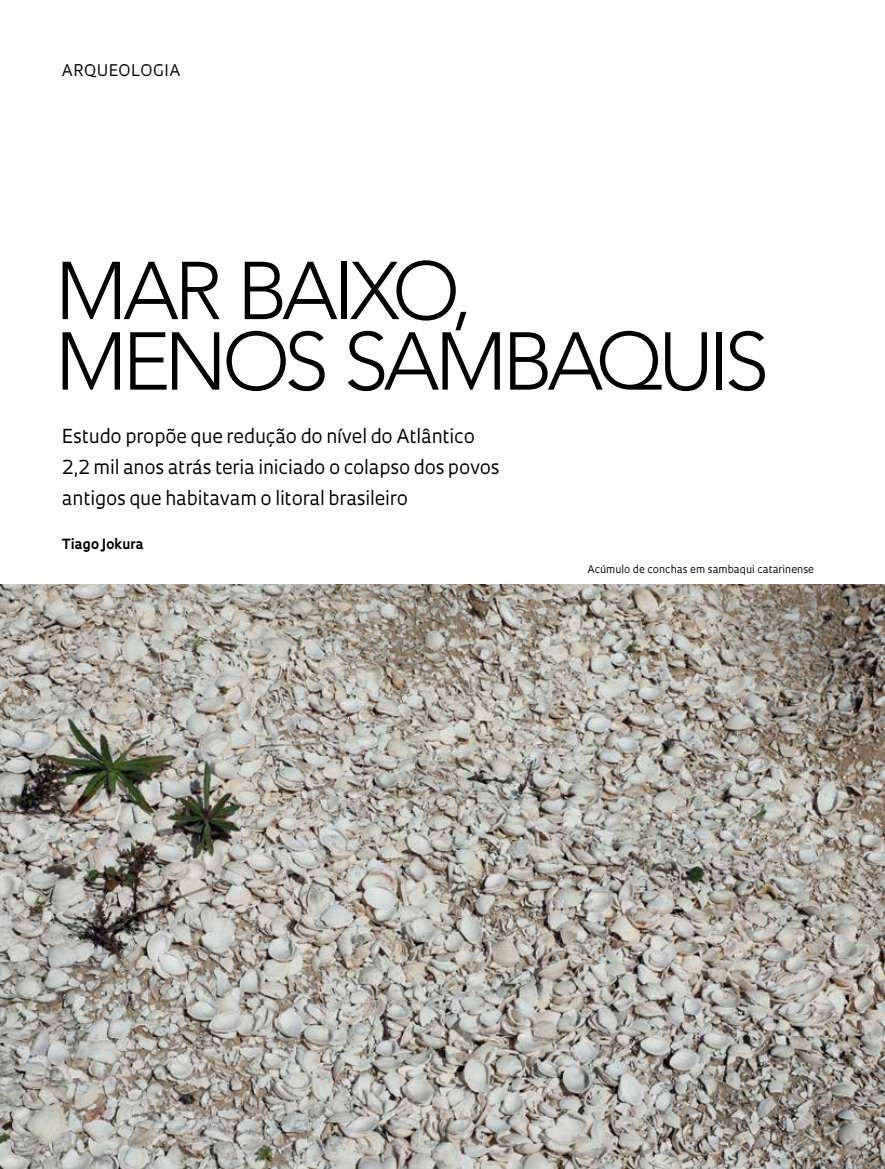
<style>
.page{position:relative;width:885px;height:1169px;background:#fff}
.page>*{position:absolute;margin:0;border:0;box-sizing:border-box;transform-origin:0 0}
.t1{font:300 81px/70.5px "Avenir";letter-spacing:-.06em;color:#000}
.t2{font:18.75px/30.9px "Oculum";letter-spacing:-.01em;color:#000}
.t3{font:15.6px "Oculum";letter-spacing:.03em;color:#000}
.t4{font:700 13.65px "Oculum";letter-spacing:-.005em;color:#000}
.t5{font:10.35px "Oculum";color:#000}
</style>
<div class="page">
<img style="left:0;top:584px;width:885px;height:584px">
<svg style="left:704px;top:584px;width:157px;height:106px;background:#8f887e"></svg>
<p class="t3" style="left:62px;top:60px;width:120px">ARQUEOLOGIA</p>
<h1 class="t1" style="left:55px;top:256px;width:715px">MAR BAIXO,<br>MENOS SAMBAQUIS</h1>
<p class="t2" style="left:62px;top:420px;width:439px">Estudo propõe que redução do nível do Atlântico<br>2,2 mil anos atrás teria iniciado o colapso dos povos antigos que habitavam o litoral brasileiro</p>
<p class="t4" style="left:62px;top:534px;width:83px">Tiago Jokura</p>
<p class="t5" style="left:587px;top:562px;width:228px">Acúmulo de conchas em sambaqui catarinense</p>
</div>
